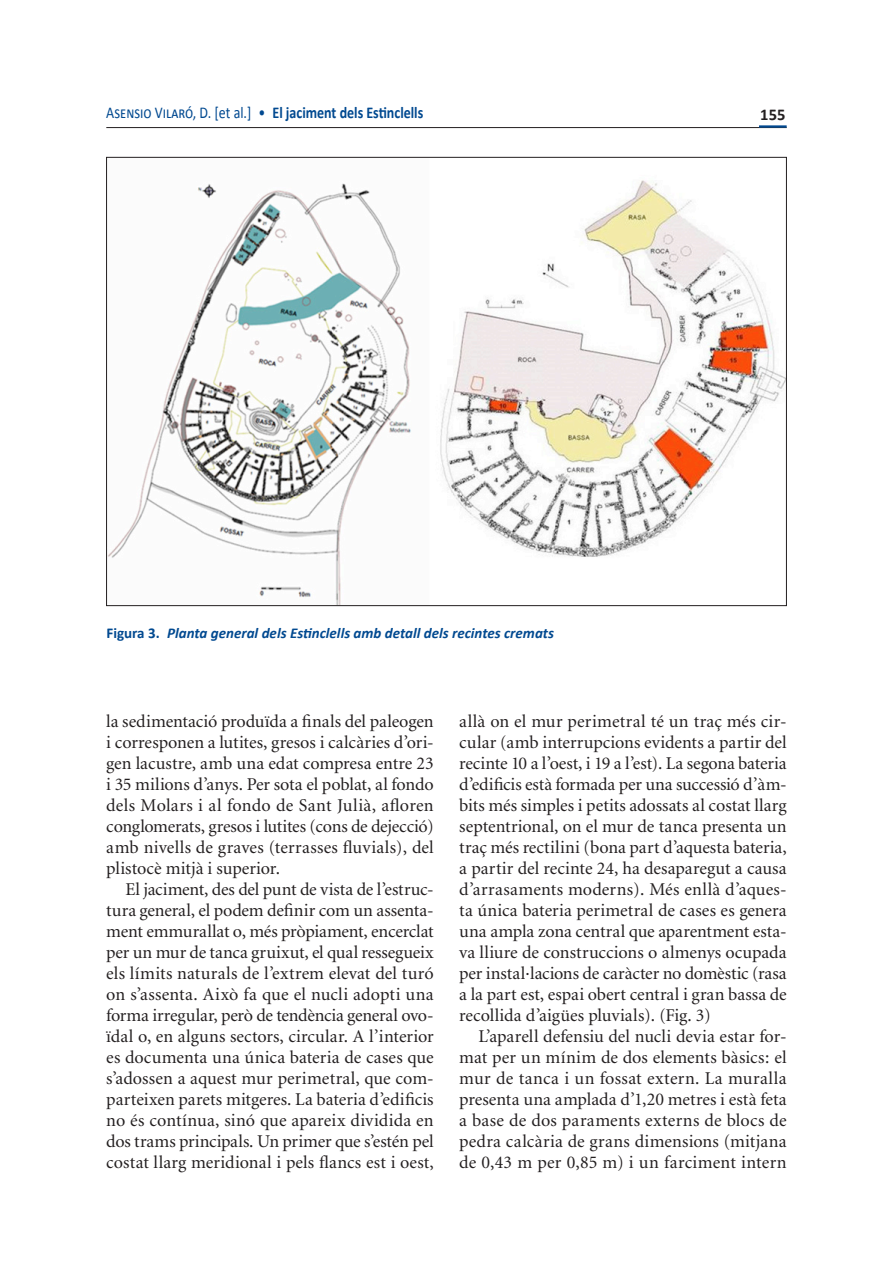
<style>
.page{position:relative;width:893px;height:1263px;background:#fff}
.page>*{position:absolute;margin:0;border:0;box-sizing:border-box;transform-origin:0 0}
.t1{font:18px/21px "Minion";letter-spacing:.005em;color:#231f20;text-align:justify}
.t2{font:700 16.5px "Calibri";color:#014990;scale:.85 1}
.t3{font:700 16.5px "Calibri";color:#231f20}
.t4{font:italic 700 15px "Calibri";color:#014990}
.s1{font-weight:400}
.s2{font-style:normal}
</style>
<div class="page">
<hr style="left:106px;top:127px;width:681px;height:1px;background:#231f20">
<hr style="left:759px;top:125px;width:28px;height:3px;background:#014990">
<img style="left:108px;top:180px;width:677px;height:424px">
<p class="t2" style="left:106px;top:102px;width:374px"><span class="s1">Asensio Vilaró, D. [et al.] •</span> El jaciment dels Estinclells</p>
<p class="t3" style="left:760px;top:104px;width:27px">155</p>
<p class="t4" style="left:107px;top:623px;width:449px"><span class="s2">Figura 3.</span> Planta general dels Estinclells amb detall dels recintes cremats</p>
<p class="t1" style="left:106px;top:711px;width:329px">la sedimentació produïda a finals del paleogen i corresponen a lutites, gresos i calcàries d’ori&shy;gen lacustre, amb una edat compresa entre 23 i 35 milions d’anys. Per sota el poblat, al fondo dels Molars i al fondo de Sant Julià, afloren conglomerats, gresos i lutites (cons de dejecció) amb nivells de graves (terrasses fluvials), del plistocè mitjà i superior.</p>
<p class="t1" style="left:106px;top:879px;width:329px;text-indent:19px">El jaciment, des del punt de vista de l’estruc&shy;tura general, el podem definir com un assenta&shy;ment emmurallat o, més pròpiament, encerclat per un mur de tanca gruixut, el qual ressegueix els límits naturals de l’extrem elevat del turó on s’assenta. Això fa que el nucli adopti una forma irregular, però de tendència general ovo&shy;ïdal o, en alguns sectors, circular. A l’interior es documenta una única bateria de cases que s’adossen a aquest mur perimetral, que com&shy;parteixen parets mitgeres. La bateria d’edificis no és contínua, sinó que apareix dividida en dos trams principals. Un primer que s’estén pel costat llarg meridional i pels flancs est i oest,</p>
<p class="t1" style="left:459px;top:711px;width:329px">allà on el mur perimetral té un traç més cir&shy;cular (amb interrupcions evidents a partir del recinte 10 a l’oest, i 19 a l’est). La segona bateria d’edificis està formada per una successió d’àm&shy;bits més simples i petits adossats al costat llarg septentrional, on el mur de tanca presenta un traç més rectilini (bona part d’aquesta bateria, a partir del recinte 24, ha desaparegut a causa d’arrasaments moderns). Més enllà d’aques&shy;ta única bateria perimetral de cases es genera una ampla zona central que aparentment esta&shy;va lliure de construccions o almenys ocupada per instal·lacions de caràcter no domèstic (rasa a la part est, espai obert central i gran bassa de recollida d’aigües pluvials). (Fig. 3)</p>
<p class="t1" style="left:459px;top:1026px;width:329px;text-indent:19px">L’aparell defensiu del nucli devia estar for&shy;mat per un mínim de dos elements bàsics: el mur de tanca i un fossat extern. La muralla presenta una amplada d’1,20 metres i està feta a base de dos paraments externs de blocs de pedra calcària de grans dimensions (mitjana de 0,43 m per 0,85 m) i un farciment intern</p>
</div>
